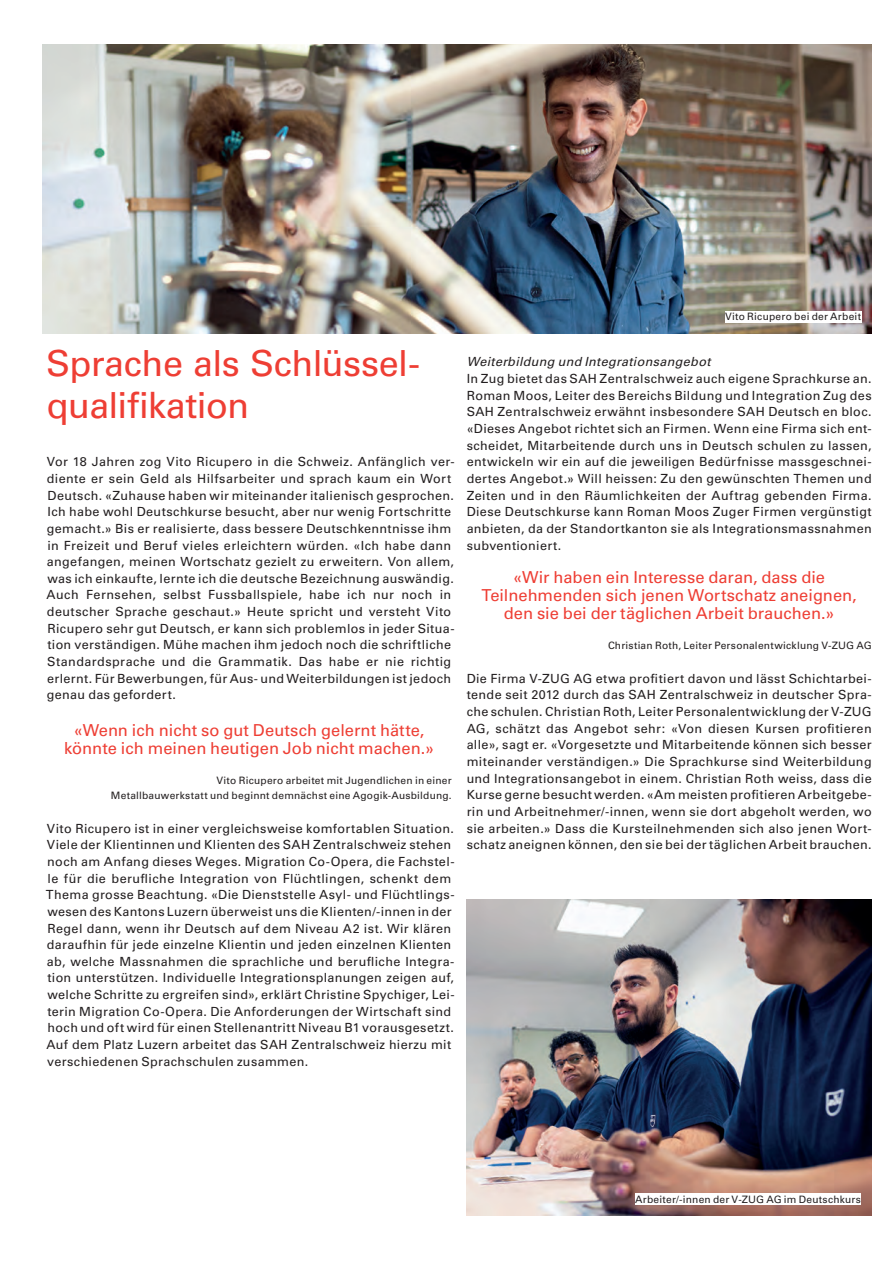
<style>
.page{position:relative;width:893px;height:1263px;background:#fff}
.page>*{position:absolute;margin:0;border:0;box-sizing:border-box;transform-origin:0 0}
.t1{font:36px/42px "Univers LT Std";letter-spacing:-.015em;color:#ee3e34}
.t2{font:16.5px/18px "Univers LT Std";color:#ee3e34;text-align:center}
.t3{font:12.6px/16.6px "Univers LT Std";letter-spacing:.03em;color:#231f20}
.t4{font:italic 12.6px "Univers LT Std";letter-spacing:.025em;color:#231f20}
.t5{font:10.2px/15px "Univers LT Std";letter-spacing:.02em;color:#231f20;text-align:right}
</style>
<div class="page">
<img style="left:43px;top:44px;width:829px;height:289px">
<img style="left:467px;top:899px;width:405px;height:316px">
<div style="left:725px;top:311px;width:136px;height:11px;background:#fff"></div>
<div style="left:635px;top:1193px;width:226px;height:12px;background:#fff"></div>
<h1 class="t1" style="left:46px;top:342px;width:375px">Sprache als Schlüssel&shy;qualifikation</h1>
<p class="t3" style="left:47px;top:453px;width:409px">Vor 18 Jahren zog Vito Ricupero in die Schweiz. Anfänglich ver&shy;diente er sein Geld als Hilfsarbeiter und sprach kaum ein Wort Deutsch. «Zuhause haben wir miteinander italienisch gesprochen.<br>Ich habe wohl Deutschkurse besucht, aber nur wenig Fortschritte gemacht.» Bis er realisierte, dass bessere Deutschkenntnisse ihm in Freizeit und Beruf vieles erleichtern würden. «Ich habe dann angefangen, meinen Wortschatz gezielt zu erweitern. Von allem, was ich einkaufte, lernte ich die deutsche Bezeichnung auswändig.<br>Auch Fernsehen, selbst Fussballspiele, habe ich nur noch in deutscher Sprache geschaut.» Heute spricht und versteht Vito Ricupero sehr gut Deutsch, er kann sich problemlos in jeder Situa&shy;tion verständigen. Mühe machen ihm jedoch noch die schriftliche Standardsprache und die Grammatik. Das habe er nie richtig erlernt. Für Bewerbungen, für Aus- und Weiterbildungen ist jedoch genau das gefordert.</p>
<h2 class="t2" style="left:64px;top:721px;width:371px">«Wenn ich nicht so gut Deutsch gelernt hätte, könnte ich meinen heutigen Job nicht machen.»</h2>
<p class="t5" style="left:111px;top:773px;width:342px">Vito Ricupero arbeitet mit Jugendlichen in einer<br>Metallbauwerkstatt und beginnt demnächst eine Agogik-Ausbildung.</p>
<p class="t3" style="left:46px;top:820px;width:410px">Vito Ricupero ist in einer vergleichsweise komfortablen Situation.<br>Viele der Klientinnen und Klienten des SAH Zentralschweiz stehen noch am Anfang dieses Weges. Migration Co-Opera, die Fachstel&shy;le für die berufliche Integration von Flüchtlingen, schenkt dem Thema grosse Beachtung. «Die Dienststelle Asyl- und Flüchtlings&shy;wesen des Kantons Luzern überweist uns die Klienten/-innen in der Regel dann, wenn ihr Deutsch auf dem Niveau A2 ist. Wir klären daraufhin für jede einzelne Klientin und jeden einzelnen Klienten ab, welche Massnahmen die sprachliche und berufliche Integra&shy;tion unterstützen. Individuelle Integrationsplanungen zeigen auf, welche Schritte zu ergreifen sind», erklärt Christine Spychiger, Lei&shy;terin Migration Co-Opera. Die Anforderungen der Wirtschaft sind hoch und oft wird für einen Stellenantritt Niveau B1 vorausgesetzt.<br>Auf dem Platz Luzern arbeitet das SAH Zentralschweiz hierzu mit verschiedenen Sprachschulen zusammen.</p>
<p class="t5" style="left:725px;top:309px;width:137px">Vito Ricupero bei der Arbeit</p>
<p class="t4" style="left:467px;top:354px;width:245px">Weiterbildung und Integrationsangebot</p>
<p class="t3" style="left:467px;top:370px;width:407px;text-align:justify">In Zug bietet das SAH Zentralschweiz auch eigene Sprachkurse an.<br>Roman Moos, Leiter des Bereichs Bildung und Integration Zug des SAH Zentralschweiz erwähnt insbesondere SAH Deutsch en bloc. «Dieses Angebot richtet sich an Firmen. Wenn eine Firma sich ent&shy;scheidet, Mitarbeitende durch uns in Deutsch schulen zu lassen, entwickeln wir ein auf die jeweiligen Bedürfnisse massgeschnei&shy;dertes Angebot.» Will heissen: Zu den gewünschten Themen und Zeiten und in den Räumlichkeiten der Auftrag gebenden Firma.<br>Diese Deutschkurse kann Roman Moos Zuger Firmen vergünstigt anbieten, da der Standortkanton sie als Integrationsmassnahmen subventioniert.</p>
<h2 class="t2" style="left:482px;top:569px;width:377px">«Wir haben ein Interesse daran, dass die<br>Teilnehmenden sich jenen Wortschatz aneignen, den sie bei der täglichen Arbeit brauchen.»</h2>
<p class="t5" style="left:608px;top:638px;width:265px">Christian Roth, Leiter Personalentwicklung V-ZUG AG</p>
<p class="t3" style="left:467px;top:670px;width:407px;text-align:justify">Die Firma V-ZUG AG etwa profitiert davon und lässt Schichtarbei&shy;tende seit 2012 durch das SAH Zentralschweiz in deutscher Spra&shy;che schulen. Christian Roth, Leiter Personalentwicklung der V-ZUG AG, schätzt das Angebot sehr: «Von diesen Kursen profitieren alle», sagt er. «Vorgesetzte und Mitarbeitende können sich besser miteinander verständigen.» Die Sprachkurse sind Weiterbildung und Integrationsangebot in einem. Christian Roth weiss, dass die Kurse gerne besucht werden. «Am meisten profitieren Arbeitgebe&shy;rin und Arbeitnehmer/-innen, wenn sie dort abgeholt werden, wo sie arbeiten.» Dass die Kursteilnehmenden sich also jenen Wort&shy;schatz aneignen können, den sie bei der täglichen Arbeit brauchen.</p>
<p class="t5" style="left:635px;top:1192px;width:227px">Arbeiter/-innen der V-ZUG AG im Deutschkurs</p>
</div>
